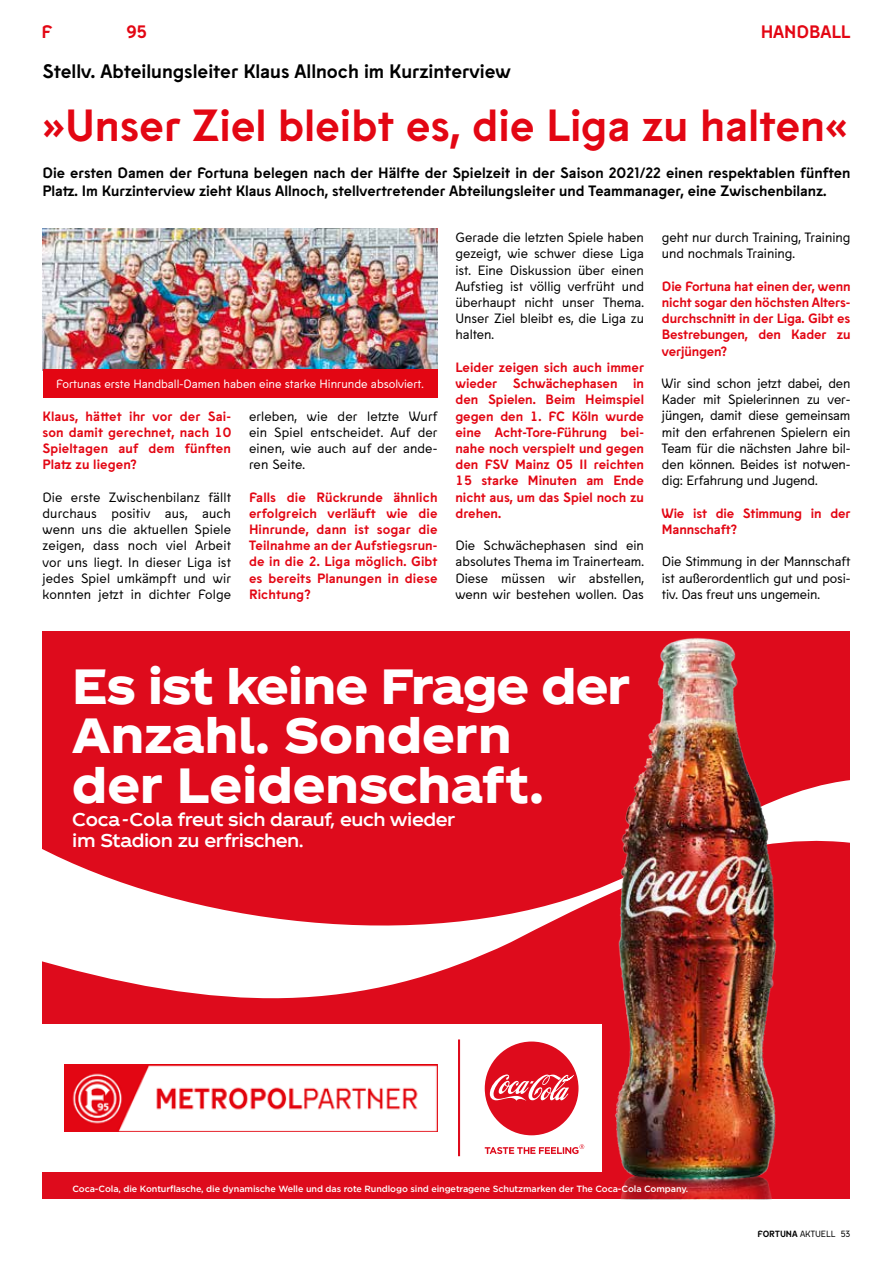
<style>
.page{position:relative;width:893px;height:1263px;background:#fff}
.page>*{position:absolute;margin:0;border:0;box-sizing:border-box;transform-origin:0 0}
.t1{font:48.15px/49.8px "TCCC Unity Headline Black";letter-spacing:-.01em;color:#fff}
.t2{font:700 45px "Fortuna Sans";color:#e30613}
.t3{font:700 19.5px "Fortuna Sans";color:#000}
.t4{font:18px/21px "TCCC Unity Headline Medium";letter-spacing:-.02em;color:#fff}
.t5{font:700 18px "Fortuna Sans";color:#e30613}
.t6{font:700 15px/18px "Fortuna Sans";color:#000}
.t7{font:13.5px/16.2px "Fortuna Sans";color:#000;text-align:justify}
.t8{font:700 13.5px/16.2px "Fortuna Sans";color:#e30613;text-align:justify}
.t9{font:12px "Fortuna Sans";color:#fff}
.t10{font:500 9px "Gotham";letter-spacing:-.01em;color:#fff}
.t11{font:9px "Fortuna Sans";letter-spacing:.005em;color:#000}
.s1{font-weight:700}
</style>
<div class="page">
<div style="left:43px;top:631px;width:807px;height:568px;background:#de0b1c"></div>
<div style="left:43px;top:1024px;width:559px;height:147px;background:#fff"></div>
<div style="left:485px;top:1041px;width:93px;height:94px;background:#de0b1c;border-radius:50%"></div>
<svg style="left:490px;top:1074px;width:84px;height:27px"></svg>
<svg style="left:485px;top:1147px;width:94px;height:7px"></svg>
<svg style="left:43px;top:780px;width:807px;height:219px"></svg>
<img style="left:579px;top:637px;width:235px;height:562px">
<img style="left:64px;top:1064px;width:374px;height:67px">
<hr style="left:458px;top:1039px;width:2px;height:117px;background:#de0b1c">
<img style="left:43px;top:229px;width:394px;height:140px">
<div style="left:43px;top:369px;width:394px;height:29px;background:#e30613"></div>
<h3 class="t5" style="left:41px;top:17px;width:12px">F</h3>
<h3 class="t5" style="left:126px;top:17px;width:22px">95</h3>
<h3 class="t5" style="left:761px;top:17px;width:91px">HANDBALL</h3>
<h3 class="t3" style="left:43px;top:56px;width:470px">Stellv. Abteilungsleiter Klaus Allnoch im Kurzinterview</h3>
<h2 class="t2" style="left:43px;top:90px;width:807px">»Unser Ziel bleibt es, die Liga zu halten«</h2>
<p class="t6" style="left:43px;top:163px;width:809px">Die ersten Damen der Fortuna belegen nach der Hälfte der Spielzeit in der Saison 2021/22 einen respektablen fünften<br>Platz. Im Kurzinterview zieht Klaus Allnoch, stellvertretender Abteilungsleiter und Teammanager, eine Zwischenbilanz.</p>
<p class="t9" style="left:56px;top:375px;width:369px">Fortunas erste Handball-Damen haben eine starke Hinrunde absolviert.</p>
<p class="t8" style="left:43px;top:407px;width:190px">Klaus, hättet ihr vor der Sai&shy;son damit gerechnet, nach 10<br>Spieltagen auf dem fünften Platz zu liegen?</p>
<p class="t7" style="left:43px;top:488px;width:190px">Die erste Zwischenbilanz fällt durchaus positiv aus, auch wenn uns die aktuellen Spiele zeigen, dass noch viel Arbeit vor uns liegt. In dieser Liga ist jedes Spiel umkämpft und wir konnten jetzt in dichter Folge</p>
<p class="t7" style="left:249px;top:407px;width:190px">erleben, wie der letzte Wurf ein Spiel entscheidet. Auf der einen, wie auch auf der ande&shy;ren Seite.</p>
<p class="t8" style="left:249px;top:488px;width:190px">Falls die Rückrunde ähnlich erfolgreich verläuft wie die Hinrunde, dann ist sogar die Teilnahme an der Aufstiegsrun&shy;de in die 2. Liga möglich. Gibt es bereits Planungen in diese Richtung?</p>
<p class="t7" style="left:455px;top:229px;width:190px">Gerade die letzten Spiele haben gezeigt, wie schwer diese Liga ist. Eine Diskussion über einen Aufstieg ist völlig verfrüht und überhaupt nicht unser Thema.<br>Unser Ziel bleibt es, die Liga zu halten.</p>
<p class="t8" style="left:455px;top:358px;width:190px">Leider zeigen sich auch immer wieder Schwächephasen in den Spielen. Beim Heimspiel gegen den 1. FC Köln wurde eine Acht-Tore-Führung bei&shy;nahe noch verspielt und gegen den FSV Mainz 05 II reichten 15 starke Minuten am Ende nicht aus, um das Spiel noch zu drehen.</p>
<p class="t7" style="left:455px;top:537px;width:190px">Die Schwächephasen sind ein absolutes Thema im Trainerteam.<br>Diese müssen wir abstellen, wenn wir bestehen wollen. Das</p>
<p class="t7" style="left:662px;top:229px;width:190px">geht nur durch Training, Training und nochmals Training.</p>
<p class="t8" style="left:662px;top:277px;width:190px">Die Fortuna hat einen der, wenn nicht sogar den höchsten Alters&shy;durchschnitt in der Liga. Gibt es Bestrebungen, den Kader zu verjüngen?</p>
<p class="t7" style="left:662px;top:375px;width:190px">Wir sind schon jetzt dabei, den Kader mit Spielerinnen zu ver&shy;jüngen, damit diese gemeinsam mit den erfahrenen Spielern ein Team für die nächsten Jahre bil&shy;den können. Beides ist notwen&shy;dig: Erfahrung und Jugend.</p>
<p class="t8" style="left:662px;top:504px;width:190px">Wie ist die Stimmung in der<br>Mannschaft?</p>
<p class="t7" style="left:662px;top:553px;width:190px">Die Stimmung in der Mannschaft ist außerordentlich gut und posi&shy;tiv. Das freut uns ungemein.</p>
<h1 class="t1" style="left:72px;top:655px;width:559px">Es ist keine Frage der<br>Anzahl. Sondern<br>der Leidenschaft.</h1>
<h3 class="t4" style="left:72px;top:807px;width:385px">Coca -Cola freut sich darauf, euch wieder im Stadion zu erfrischen.</h3>
<p class="t10" style="left:72px;top:1182px;width:617px">Coca‑Cola, die Konturflasche, die dynamische Welle und das rote Rundlogo sind eingetragene Schutzmarken der The Coca‑Cola Company.</p>
<p class="t11" style="left:757px;top:1227px;width:95px"><span class="s1">FORTUNA</span> AKTUELL 53</p>
</div>
